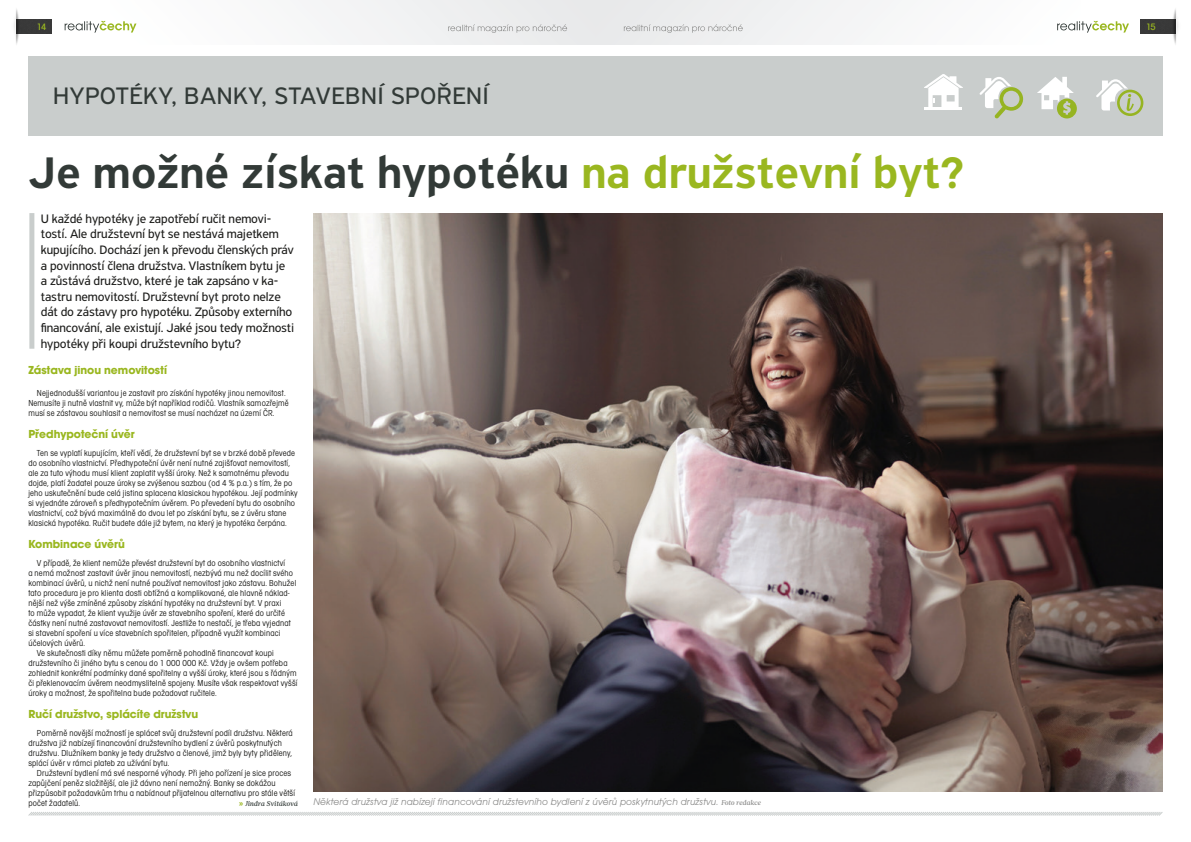
<style>
.page{position:relative;width:1191px;height:842px;background:#fff}
.page>*{position:absolute;margin:0;border:0;box-sizing:border-box;transform-origin:0 0}
.t1{font:500 47px "PF Highway Sans Pro";color:#323a37}
.t2{font:25.4px "PF Highway Sans Pro";letter-spacing:.02em;color:#323a37}
.t3{font:13px/15.6px "PF Highway Sans Pro";letter-spacing:-.01em;color:#1d1d1b}
.t4{font:700 12px "Avant Gar Got Itc TOT";color:#9ab720}
.t5{font:10px "Avant Gar Got Itc TOT Boo Obl";letter-spacing:.01em;color:#8a8a89}
.t6{font:9.6px "Avant Gar Got Itc TOT Med Con";color:#9ab720;scale:1.08 1}
.t7{font:9px/10px "Avant Gar Got Itc TOT Boo Con";letter-spacing:.02em;color:#1d1d1b}
.t8{font:italic 500 7px "Glosa Text";letter-spacing:.01em;color:#323a37}
.s1{color:#9ab720}
.s2{font-family:"Glosa Text";font-weight:500;font-style:italic;font-size:7px}
.s3{font-family:"Vista Sans Bold CE";font-weight:400;font-style:normal;font-size:8px;color:#9ab720}
</style>
<div class="page">
<svg style="left:28px;top:812px;width:1135px;height:4px"></svg>
<div style="left:110px;top:0;width:485px;height:44px;background:#f4f4f5"></div>
<div style="left:595px;top:0;width:485px;height:44px;background:#f4f4f5"></div>
<img style="left:26px;top:20px;width:26px;height:14px">
<img style="left:1141px;top:20px;width:25px;height:14px">
<img style="left:16px;top:9px;width:10px;height:36px">
<img style="left:1166px;top:9px;width:10px;height:36px">
<img style="left:14px;top:10px;width:3px;height:31px">
<img style="left:1175px;top:10px;width:3px;height:31px">
<svg style="left:448px;top:24px;width:119px;height:9px"></svg>
<svg style="left:624px;top:24px;width:118px;height:9px"></svg>
<svg style="left:65px;top:21px;width:71px;height:12px"></svg>
<svg style="left:1057px;top:21px;width:72px;height:12px"></svg>
<div style="left:28px;top:56px;width:1134px;height:80px;background:#c9cdcc"></div>
<svg style="left:1037px;top:77px;width:39px;height:41px"></svg>
<svg style="left:979px;top:77px;width:44px;height:42px"></svg>
<hr style="left:924px;top:107px;width:37px;height:2px;background:#fff">
<svg style="left:924px;top:74px;width:39px;height:34px"></svg>
<svg style="left:1096px;top:79px;width:47px;height:37px"></svg>
<img style="left:313px;top:213px;width:849px;height:579px">
<div style="left:29px;top:213px;width:5px;height:136px;background:#c9cdcc"></div>
<p class="t6" style="left:37px;top:21px;width:10px">14</p>
<p class="t6" style="left:1146px;top:21px;width:11px">15</p>
<h2 class="t2" style="left:53px;top:81px;width:437px">HYPOTÉKY, BANKY, STAVEBNÍ SPOŘENÍ</h2>
<h1 class="t1" style="left:28px;top:145px;width:937px">Je možné získat hypotéku <span class="s1">na družstevní byt?</span></h1>
<p class="t3" style="left:41px;top:211px;width:255px">U každé hypotéky je zapotřebí ručit nemovi&shy;tostí. Ale družstevní byt se nestává majetkem kupujícího. Dochází jen k převodu členských práv a povinností člena družstva. Vlastníkem bytu je a zůstává družstvo, které je tak zapsáno v ka&shy;tastru nemovitostí. Družstevní byt proto nelze dát do zástavy pro hypotéku. Způsoby externího financování, ale existují. Jaké jsou tedy možnosti hypotéky při koupi družstevního bytu?</p>
<h3 class="t4" style="left:28px;top:362px;width:140px">Zástava jinou nemovitostí</h3>
<p class="t7" style="left:28px;top:388px;width:262px;text-indent:9px">Nejjednodušší variantou je zastavit pro získání hypotéky jinou nemovitost.<br>Nemusíte ji nutně vlastnit vy, může být například rodičů. Vlastník samozřejmě musí se zástavou souhlasit a nemovitost se musí nacházet na území ČR.</p>
<h3 class="t4" style="left:28px;top:427px;width:108px">Předhypoteční úvěr</h3>
<p class="t7" style="left:28px;top:448px;width:271px;text-indent:9px">Ten se vyplatí kupujícím, kteří vědí, že družstevní byt se v brzké době převede do osobního vlastnictví. Předhypoteční úvěr není nutné zajišťovat nemovitostí, ale za tuto výhodu musí klient zaplatit vyšší úroky. Než k samotnému převodu dojde, platí žadatel pouze úroky se zvýšenou sazbou (od 4 % p.a.) s tím, že po jeho uskutečnění bude celá jistina splacena klasickou hypotékou. Její podmínky si vyjednáte zároveň s předhypotečním úvěrem. Po převedení bytu do osobního vlastnictví, což bývá maximálně do dvou let po získání bytu, se z úvěru stane klasická hypotéka. Ručit budete dále již bytem, na který je hypotéka čerpána.</p>
<h3 class="t4" style="left:28px;top:537px;width:98px">Kombinace úvěrů</h3>
<p class="t7" style="left:37px;top:558px;width:250px">V případě, že klient nemůže převést družstevní byt do osobního vlastnictví</p>
<p class="t7" style="left:28px;top:568px;width:266px">a nemá možnost zastavit úvěr jinou nemovitostí, nezbývá mu než docílit svého</p>
<p class="t7" style="left:28px;top:578px;width:269px">kombinací úvěrů, u nichž není nutné používat nemovitost jako zástavu. Bohužel</p>
<p class="t7" style="left:28px;top:588px;width:263px">tato procedura je pro klienta dosti obtížná a komplikované, ale hlavně náklad-</p>
<p class="t7" style="left:28px;top:598px;width:254px">nější než výše zmíněné způsoby získání hypotéky na družstevní byt. V praxi</p>
<p class="t7" style="left:28px;top:608px;width:258px">to může vypadat, že klient využije úvěr ze stavebního spoření, které do určité</p>
<p class="t7" style="left:28px;top:618px;width:264px">částky není nutné zastavovat nemovitostí. Jestliže to nestačí, je třeba vyjednat</p>
<p class="t7" style="left:28px;top:628px;width:253px">si stavební spoření u více stavebních spořitelen, případně využít kombinaci</p>
<p class="t7" style="left:28px;top:638px;width:58px">účelových úvěrů.</p>
<p class="t7" style="left:37px;top:648px;width:238px">Ve skutečnosti díky němu můžete poměrně pohodlně financovat koupi</p>
<p class="t7" style="left:28px;top:658px;width:261px">družstevního či jiného bytu s cenou do 1 000 000 Kč. Vždy je ovšem potřeba</p>
<p class="t7" style="left:28px;top:668px;width:270px">zohlednit konkrétní podmínky dané spořitelny a vyšší úroky, které jsou s řádným</p>
<p class="t7" style="left:28px;top:678px;width:271px">či překlenovacím úvěrem neodmyslitelně spojeny. Musíte však respektovat vyšší</p>
<p class="t7" style="left:28px;top:688px;width:190px">úroky a možnost, že spořitelna bude požadovat ručitele.</p>
<h3 class="t4" style="left:28px;top:707px;width:171px">Ručí družstvo, splácíte družstvu</h3>
<p class="t7" style="left:28px;top:728px;width:266px;text-indent:9px">Poměrně novější možností je splácet svůj družstevní podíl družstvu. Některá družstva již nabízejí financování družstevního bydlení z úvěrů poskytnutých družstvu. Dlužníkem banky je tedy družstvo a členové, jimž byly byty přiděleny, splácí úvěr v rámci plateb za užívání bytu.</p>
<p class="t7" style="left:28px;top:768px;width:268px;text-indent:9px">Družstevní bydlení má své nesporné výhody. Při jeho pořízení je sice proces zapůjčení peněz složitější, ale již dávno není nemožný. Banky se dokážou přizpůsobit požadavkům trhu a nabídnout přijatelnou alternativu pro stále větší počet žadatelů.</p>
<p class="t5" style="left:313px;top:796px;width:449px">Některá družstva již nabízejí financování družstevního bydlení z úvěrů poskytnutých družstvu. <span class="s2">Foto redakce</span></p>
<p class="t8" style="left:239px;top:799px;width:60px"><span class="s3">»</span> Jindra Svitáková</p>
</div>
